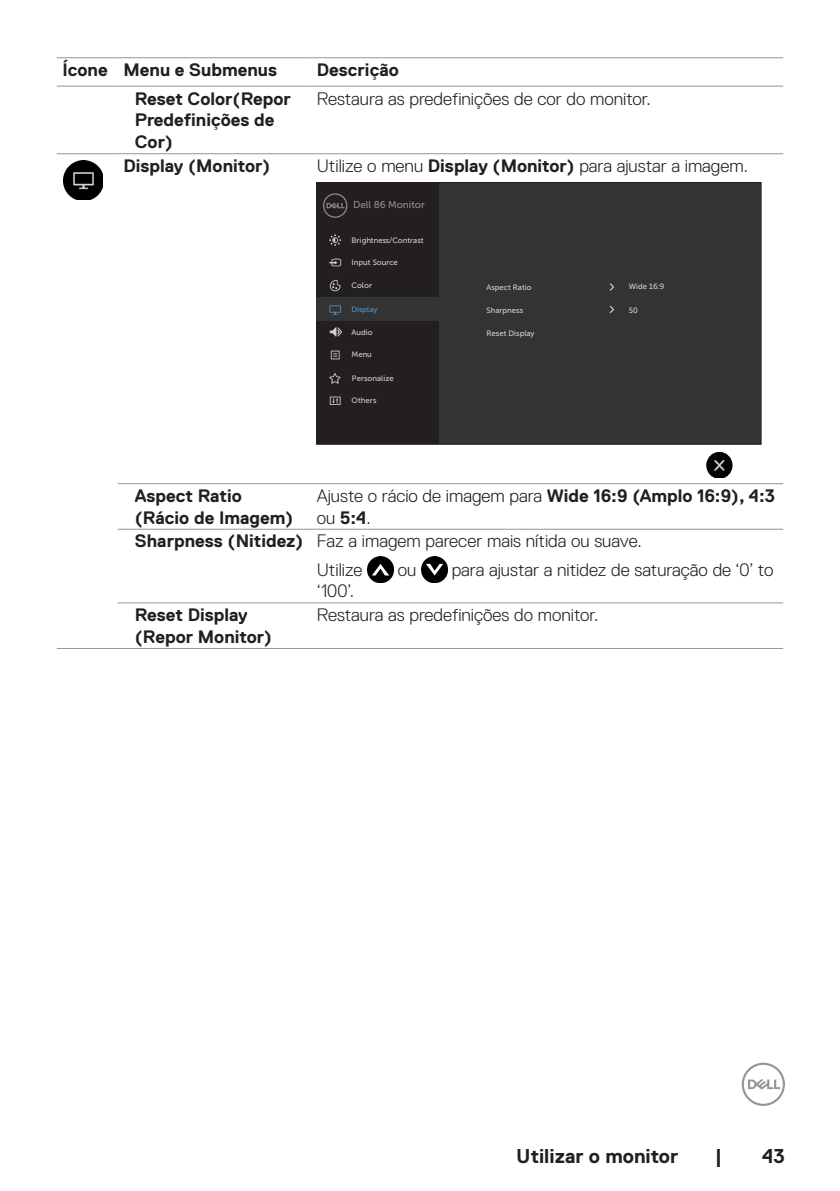
<style>
.page{position:relative;width:840px;height:1191px;background:#fff}
.page>*{position:absolute;margin:0;border:0;box-sizing:border-box;transform-origin:0 0}
.t1{font:700 20px "Dell Replica";color:#231f20}
.t2{font:300 18px/21.6px "Dell Replica";color:#231f20}
.t3{font:700 18px/21.6px "Dell Replica";color:#231f20}
.t4{font:9.8px "Museo Sans For Dell 500";color:#8e8f93}
.t5{font:7.8px "Museo Sans For Dell 500";color:#cfd0d1}
.t6{font:7.8px "Museo Sans For Dell 500";letter-spacing:.005em;color:#5493c7}
.s1{font-weight:700}
</style>
<div class="page">
<svg style="left:741px;top:1062px;width:43px;height:44px"></svg>
<hr style="left:57px;top:57px;width:61px;height:1px;background:#939598">
<hr style="left:118px;top:57px;width:193px;height:1px;background:#939598">
<hr style="left:311px;top:57px;width:471px;height:1px;background:#939598">
<hr style="left:57px;top:86px;width:61px;height:1px;background:#939598">
<hr style="left:118px;top:86px;width:193px;height:1px;background:#939598">
<hr style="left:311px;top:86px;width:471px;height:1px;background:#939598">
<hr style="left:57px;top:153px;width:61px;height:1px;background:#939598">
<hr style="left:118px;top:153px;width:193px;height:1px;background:#939598">
<hr style="left:311px;top:153px;width:471px;height:1px;background:#939598">
<hr style="left:118px;top:483px;width:193px;height:1px;background:#939598">
<hr style="left:311px;top:483px;width:471px;height:1px;background:#939598">
<hr style="left:118px;top:529px;width:193px;height:1px;background:#939598">
<hr style="left:311px;top:529px;width:471px;height:1px;background:#939598">
<hr style="left:118px;top:602px;width:193px;height:1px;background:#939598">
<hr style="left:311px;top:602px;width:471px;height:1px;background:#939598">
<hr style="left:118px;top:648px;width:193px;height:1px;background:#939598">
<hr style="left:311px;top:648px;width:471px;height:1px;background:#939598">
<hr style="left:57px;top:648px;width:61px;height:1px;background:#939598">
<img style="left:64px;top:161px;width:38px;height:38px">
<div style="left:316px;top:182px;width:444px;height:262px;background:#333334"></div>
<div style="left:316px;top:182px;width:122px;height:262px;background:#231f20"></div>
<svg style="left:329px;top:234px;width:12px;height:12px"></svg>
<svg style="left:323px;top:193px;width:24px;height:25px"></svg>
<div style="left:316px;top:297px;width:122px;height:23px;background:#333334"></div>
<svg style="left:329px;top:258px;width:12px;height:8px"></svg>
<svg style="left:329px;top:279px;width:12px;height:12px"></svg>
<svg style="left:329px;top:305px;width:11px;height:10px"></svg>
<svg style="left:329px;top:396px;width:11px;height:9px"></svg>
<svg style="left:329px;top:327px;width:13px;height:10px"></svg>
<svg style="left:330px;top:350px;width:9px;height:9px"></svg>
<svg style="left:329px;top:373px;width:12px;height:11px"></svg>
<img style="left:706px;top:452px;width:26px;height:26px">
<svg style="left:609px;top:283px;width:5px;height:8px"></svg>
<svg style="left:609px;top:305px;width:5px;height:8px"></svg>
<img style="left:367px;top:557px;width:26px;height:25px">
<img style="left:421px;top:557px;width:26px;height:25px">
<p class="t3" style="left:62px;top:59px;width:216px">Ícone Menu e Submenus</p>
<p class="t3" style="left:316px;top:59px;width:84px">Descrição</p>
<p class="t3" style="left:135px;top:88px;width:158px">Reset Color(Repor<br>Predefinições de<br>Cor)</p>
<p class="t2" style="left:316px;top:88px;width:335px">Restaura as predefinições de cor do monitor.</p>
<p class="t3" style="left:123px;top:155px;width:148px">Display (Monitor)</p>
<p class="t2" style="left:316px;top:155px;width:432px">Utilize o menu <span class="s1">Display (Monitor)</span> para ajustar a imagem.</p>
<p class="t4" style="left:353px;top:199px;width:73px">Dell 86 Monitor</p>
<p class="t5" style="left:351px;top:236px;width:73px">Brightness/Contrast</p>
<p class="t5" style="left:351px;top:258px;width:48px">Input Source</p>
<p class="t5" style="left:351px;top:281px;width:22px">Color</p>
<p class="t6" style="left:351px;top:305px;width:27px">Display</p>
<p class="t5" style="left:351px;top:327px;width:23px">Audio</p>
<p class="t5" style="left:351px;top:350px;width:22px">Menu</p>
<p class="t5" style="left:352px;top:374px;width:43px">Personalize</p>
<p class="t5" style="left:351px;top:396px;width:26px">Others</p>
<p class="t5" style="left:486px;top:283px;width:47px">Aspect Ratio</p>
<p class="t5" style="left:628px;top:282px;width:37px">Wide 16:9</p>
<p class="t5" style="left:486px;top:306px;width:38px">Sharpness</p>
<p class="t5" style="left:628px;top:305px;width:11px">50</p>
<p class="t5" style="left:486px;top:328px;width:49px">Reset Display</p>
<p class="t3" style="left:135px;top:485px;width:160px">Aspect Ratio (Rácio de Imagem)</p>
<p class="t2" style="left:316px;top:485px;width:459px">Ajuste o rácio de imagem para <span class="s1">Wide 16:9 (Amplo 16:9), 4:3 </span>ou <span class="s1">5:4</span>.</p>
<p class="t2" style="left:316px;top:527px;width:326px;line-height:28.2px;text-indent:-182px"><span class="s1">Sharpness (Nitidez)</span> Faz a imagem parecer mais nítida ou suave.<br>Utilize</p>
<p class="t2" style="left:397px;top:558px;width:20px">ou</p>
<p class="t2" style="left:451px;top:558px;width:323px">para ajustar a nitidez de saturação de ‘0’ to</p>
<p class="t2" style="left:316px;top:580px;width:39px">‘100’.</p>
<p class="t3" style="left:135px;top:604px;width:138px">Reset Display (Repor Monitor)</p>
<p class="t2" style="left:316px;top:604px;width:283px">Restaura as predefinições do monitor.</p>
<p class="t1" style="left:516px;top:1144px;width:163px">Utilizar o monitor</p>
<p class="t1" style="left:714px;top:1144px;width:9px">|</p>
<p class="t1" style="left:761px;top:1144px;width:24px">43</p>
</div>
